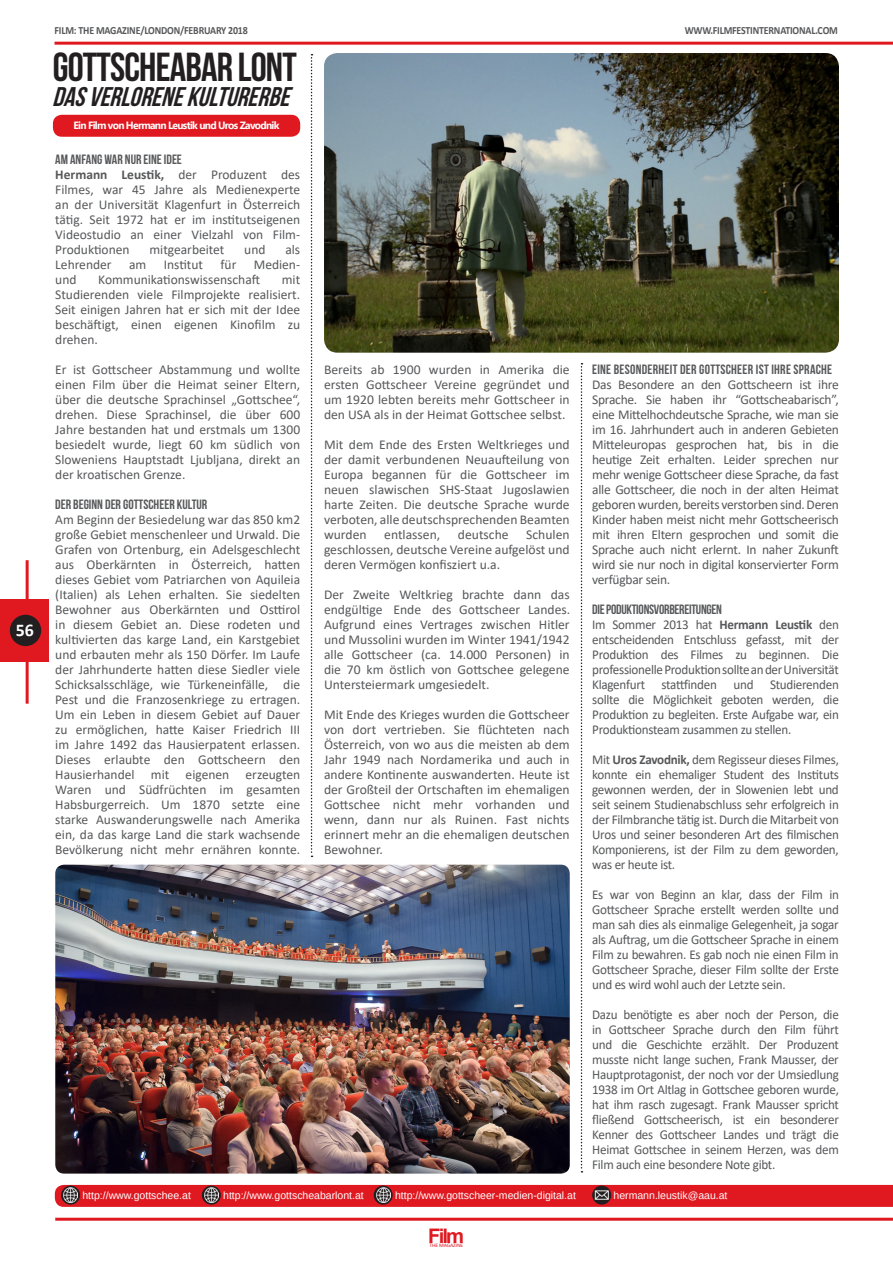
<style>
.page{position:relative;width:893px;height:1263px;background:#fff}
.page>*{position:absolute;margin:0;border:0;box-sizing:border-box;transform-origin:0 0}
.t1{font:40.5px "Bebas Neue";letter-spacing:-.02em;color:#231f20}
.t2{font:italic 27px "Bebas Neue";color:#231f20}
.t3{font:700 20.1px "Arial";color:#e01921}
.t4{font:700 17.85px "Calibri";color:#fff}
.t5{font:13.5px/15px "Calibri";color:#57585a;text-align:justify}
.t6{font:13.5px "Bebas Neue";color:#57585a}
.t7{font:13.5px "Bebas Neue";letter-spacing:.02em;color:#57585a}
.t8{font:13.5px "Bebas Neue";letter-spacing:-.02em;color:#57585a}
.t9{font:700 10.95px "Calibri";letter-spacing:-.02em;color:#57585a;scale:.91 1}
.t10{font:10.5px "Arimo";color:#fff}
.t11{font:700 10.5px "Ebrima";letter-spacing:-.07em;color:#fff}
.t12{font:5.25px "Calibri";letter-spacing:-.03em;color:#e01921;scale:1.06 1}
.s1{font-weight:700}
</style>
<div class="page">
<hr style="left:26px;top:560px;width:3px;height:144px;background:#e01921">
<div style="left:55px;top:1185px;width:838px;height:22px;background:#e01921"></div>
<div style="left:0;top:599px;width:48px;height:63px;background:#e01921"></div>
<div style="left:10px;top:615px;width:31px;height:31px;background:#231f20;border-radius:50%"></div>
<hr style="left:55px;top:42px;width:838px;height:3px;background:#e01921">
<hr style="left:55px;top:1218px;width:838px;height:3px;background:#e01921">
<img style="left:55px;top:865px;width:515px;height:308px">
<svg style="left:311px;top:54px;width:2px;height:803px"></svg>
<img style="left:324px;top:53px;width:515px;height:300px">
<svg style="left:581px;top:363px;width:1px;height:809px"></svg>
<div style="left:53px;top:115px;width:247px;height:22px;background:#e01921;border-radius:9px"></div>
<svg style="left:61px;top:1185px;width:19px;height:19px"></svg>
<img style="left:63px;top:1188px;width:15px;height:14px">
<svg style="left:202px;top:1185px;width:19px;height:19px"></svg>
<img style="left:204px;top:1188px;width:15px;height:14px">
<svg style="left:374px;top:1185px;width:19px;height:19px"></svg>
<img style="left:376px;top:1188px;width:14px;height:14px">
<svg style="left:592px;top:1185px;width:19px;height:19px"></svg>
<img style="left:595px;top:1188px;width:14px;height:14px">
<p class="t4" style="left:16px;top:617px;width:20px">56</p>
<p class="t9" style="left:55px;top:23px;width:214px">FILM: THE MAGAZINE/LONDON/FEBRUARY 2018</p>
<p class="t1" style="left:53px;top:45px;width:246px">GOTTSCHEABAR LONT</p>
<p class="t2" style="left:52px;top:82px;width:246px">DASVERLORENEKULTURERBE</p>
<p class="t11" style="left:73px;top:118px;width:208px">Ein Film von Hermann Leustik und Uros Zavodnik</p>
<p class="t6" style="left:55px;top:152px;width:128px">AM ANFANG WAR NUR EINE IDEE</p>
<p class="t5" style="left:55px;top:167px;width:246px"><span class="s1">Hermann Leustik,</span> der Produzent des Filmes, war 45 Jahre als Medienexperte an der Universität Klagenfurt in Österreich tätig. Seit 1972 hat er im institutseigenen Videostudio an einer Vielzahl von Film-Produktionen</p>
<p class="t5" style="left:149px;top:242px;width:76px">mitgearbeitet</p>
<p class="t5" style="left:244px;top:242px;width:23px">und</p>
<p class="t5" style="left:285px;top:242px;width:16px">als</p>
<p class="t5" style="left:55px;top:257px;width:58px">Lehrender</p>
<p class="t5" style="left:129px;top:257px;width:19px">am</p>
<p class="t5" style="left:164px;top:257px;width:41px">Institut</p>
<p class="t5" style="left:220px;top:257px;width:17px">für</p>
<p class="t5" style="left:254px;top:257px;width:48px">Medien-</p>
<p class="t5" style="left:55px;top:272px;width:23px">und</p>
<p class="t5" style="left:98px;top:272px;width:163px">Kommunikationswissenschaft</p>
<p class="t5" style="left:55px;top:272px;width:246px;text-indent:227px">mit Studierenden viele Filmprojekte realisiert.<br>Seit einigen Jahren hat er sich mit der Idee beschäftigt, einen eigenen Kinofilm zu drehen.</p>
<p class="t5" style="left:55px;top:362px;width:246px">Er ist Gottscheer Abstammung und wollte einen Film über die Heimat seiner Eltern, über die deutsche Sprachinsel „Gottschee“, drehen. Diese Sprachinsel, die über 600<br>Jahre bestanden hat und erstmals um 1300 besiedelt wurde, liegt 60 km südlich von Sloweniens Hauptstadt Ljubljana, direkt an der kroatischen Grenze.</p>
<p class="t6" style="left:55px;top:497px;width:154px">DER BEGINN DER GOTTSCHEER KULTUR</p>
<p class="t5" style="left:55px;top:512px;width:246px">Am Beginn der Besiedelung war das 850 km2 große Gebiet menschenleer und Urwald. Die Grafen von Ortenburg, ein Adelsgeschlecht aus Oberkärnten in Österreich, hatten dieses Gebiet vom Patriarchen von Aquileia (Italien) als Lehen erhalten. Sie siedelten Bewohner aus Oberkärnten und Osttirol in diesem Gebiet an. Diese rodeten und kultivierten das karge Land, ein Karstgebiet und erbauten mehr als 150 Dörfer. Im Laufe der Jahrhunderte hatten diese Siedler viele Schicksalsschläge, wie Türkeneinfälle, die Pest und die Franzosenkriege zu ertragen.<br>Um ein Leben in diesem Gebiet auf Dauer zu ermöglichen, hatte Kaiser Friedrich III im Jahre 1492 das Hausierpatent erlassen.<br>Dieses erlaubte den Gottscheern den Hausierhandel mit eigenen erzeugten Waren und Südfrüchten im gesamten Habsburgerreich. Um 1870 setzte eine starke Auswanderungswelle nach Amerika ein, da das karge Land die stark wachsende Bevölkerung nicht mehr ernähren konnte.</p>
<p class="t9" style="left:685px;top:23px;width:170px">WWW.FILMFESTINTERNATIONAL.COM</p>
<p class="t5" style="left:324px;top:362px;width:247px">Bereits ab 1900 wurden in Amerika die ersten Gottscheer Vereine gegründet und um 1920 lebten bereits mehr Gottscheer in den USA als in der Heimat Gottschee selbst.</p>
<p class="t5" style="left:324px;top:437px;width:247px">Mit dem Ende des Ersten Weltkrieges und der damit verbundenen Neuaufteilung von Europa begannen für die Gottscheer im neuen slawischen SHS-Staat Jugoslawien harte Zeiten. Die deutsche Sprache wurde verboten, alle deutschsprechenden Beamten wurden</p>
<p class="t5" style="left:324px;top:527px;width:247px;text-indent:202px">Schulen geschlossen, deutsche Vereine aufgelöst und deren Vermögen konfisziert u.a.</p>
<p class="t5" style="left:324px;top:587px;width:248px">Der Zweite Weltkrieg brachte dann das endgültige Ende des Gottscheer Landes.<br>Aufgrund eines Vertrages zwischen Hitler und Mussolini wurden im Winter 1941/1942 alle Gottscheer (ca. 14.000 Personen) in die 70 km östlich von Gottschee gelegene Untersteiermark umgesiedelt.</p>
<p class="t5" style="left:324px;top:707px;width:247px">Mit Ende des Krieges wurden die Gottscheer von dort vertrieben. Sie flüchteten nach Österreich, von wo aus die meisten ab dem Jahr 1949 nach Nordamerika und auch in andere Kontinente auswanderten. Heute ist der Großteil der Ortschaften im ehemaligen Gottschee nicht mehr vorhanden und wenn, dann nur als Ruinen. Fast nichts erinnert mehr an die ehemaligen deutschen Bewohner.</p>
<p class="t5" style="left:384px;top:527px;width:58px">entlassen,</p>
<p class="t5" style="left:458px;top:527px;width:52px">deutsche</p>
<p class="t7" style="left:592px;top:362px;width:242px">EINE BESONDERHEIT DER GOTTSCHEER IST IHRE SPRACHE</p>
<p class="t5" style="left:592px;top:377px;width:248px">Das Besondere an den Gottscheern ist ihre Sprache. Sie haben ihr “Gottscheabarisch”, eine Mittelhochdeutsche Sprache, wie man sie im 16. Jahrhundert auch in anderen Gebieten Mitteleuropas gesprochen hat, bis in die heutige Zeit erhalten. Leider sprechen nur mehr wenige Gottscheer diese Sprache, da fast alle Gottscheer, die noch in der alten Heimat geboren wurden, bereits verstorben sind. Deren Kinder haben meist nicht mehr Gottscheerisch mit ihren Eltern gesprochen und somit die Sprache auch nicht erlernt. In naher Zukunft wird sie nur noch in digital konservierter Form verfügbar sein.</p>
<p class="t8" style="left:592px;top:602px;width:131px">DIE PODUKTIONSVORBEREITUNGEN</p>
<p class="t5" style="left:592px;top:617px;width:248px">Im Sommer 2013 hat <span class="s1">Hermann Leustik</span> den entscheidenden Entschluss gefasst, mit der Produktion des Filmes zu beginnen. Die professionelle Produktion sollte an der Universität Klagenfurt stattfinden und Studierenden sollte die Möglichkeit geboten werden, die Produktion zu begleiten. Erste Aufgabe war, ein Produktionsteam zusammen zu stellen.</p>
<p class="t5" style="left:592px;top:752px;width:248px">Mit <span class="s1">Uros Zavodnik,</span> dem Regisseur dieses Filmes, konnte ein ehemaliger Student des Instituts gewonnen werden, der in Slowenien lebt und seit seinem Studienabschluss sehr erfolgreich in der Filmbranche tätig ist. Durch die Mitarbeit von Uros und seiner besonderen Art des filmischen Komponierens, ist der Film zu dem geworden, was er heute ist.</p>
<p class="t5" style="left:592px;top:887px;width:248px">Es war von Beginn an klar, dass der Film in Gottscheer Sprache erstellt werden sollte und man sah dies als einmalige Gelegenheit, ja sogar als Auftrag, um die Gottscheer Sprache in einem Film zu bewahren. Es gab noch nie einen Film in Gottscheer Sprache, dieser Film sollte der Erste und es wird wohl auch der Letzte sein.</p>
<p class="t5" style="left:592px;top:1007px;width:248px">Dazu benötigte es aber noch der Person, die in Gottscheer Sprache durch den Film führt und die Geschichte erzählt. Der Produzent musste nicht lange suchen, Frank Mausser, der Hauptprotagonist, der noch vor der Umsiedlung 1938 im Ort Altlag in Gottschee geboren wurde, hat ihm rasch zugesagt. Frank Mausser spricht fließend Gottscheerisch, ist ein besonderer Kenner des Gottscheer Landes und trägt die Heimat Gottschee in seinem Herzen, was dem Film auch eine besondere Note gibt.</p>
<p class="t10" style="left:82px;top:1189px;width:110px">http://www.gottschee.at</p>
<p class="t10" style="left:223px;top:1189px;width:142px">http://www.gottscheabarlont.at</p>
<p class="t10" style="left:395px;top:1189px;width:182px">http://www.gottscheer-medien-digital.at</p>
<p class="t10" style="left:614px;top:1189px;width:115px">hermann.leustik@aau.at</p>
<h3 class="t3" style="left:428px;top:1222px;width:38px">Film</h3>
<p class="t12" style="left:430px;top:1242px;width:33px">THE MAGAZINE</p>
</div>
